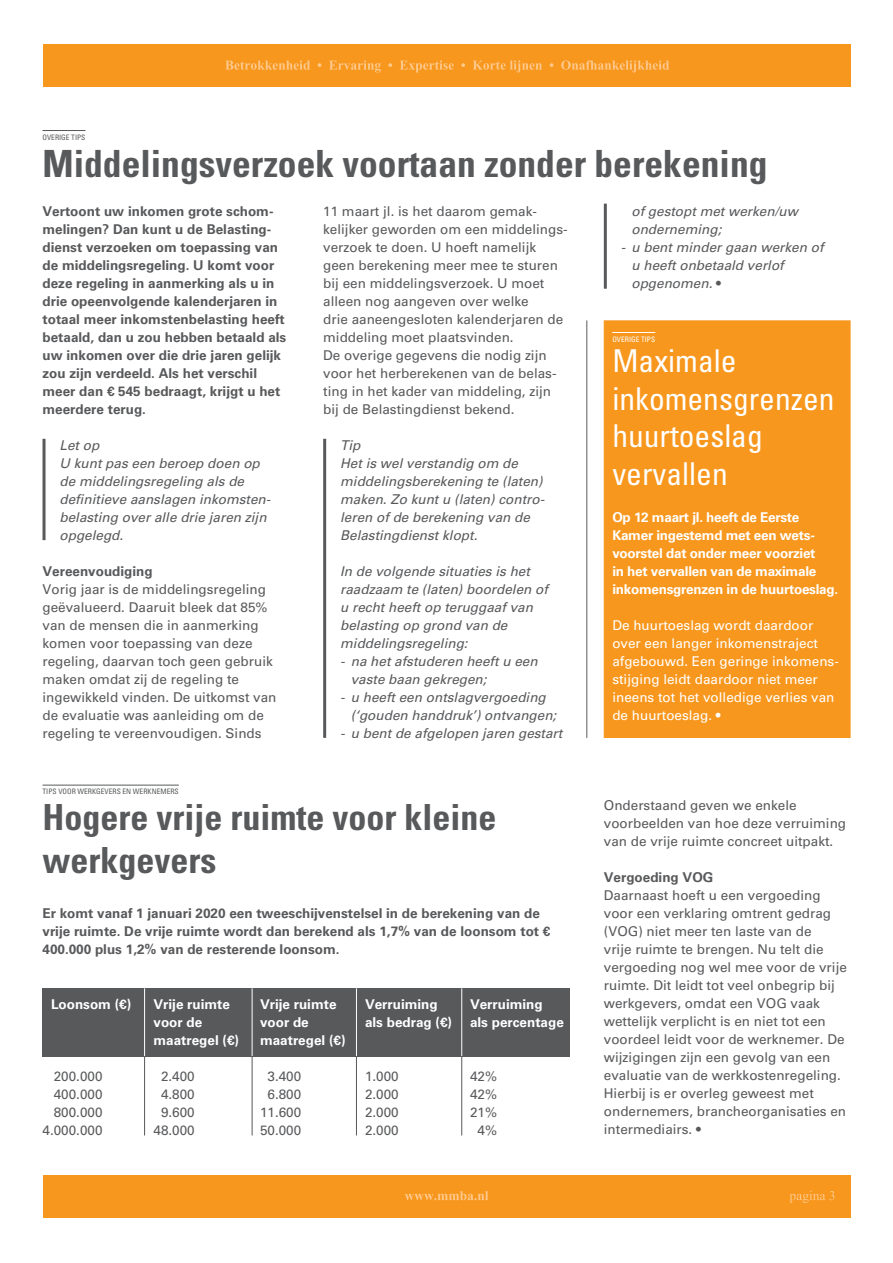
<style>
.page{position:relative;width:893px;height:1263px;background:#fff}
.page>*{position:absolute;margin:0;border:0;box-sizing:border-box;transform-origin:0 0}
.t1{font:700 condensed 37.5px "Univers LT Std";color:#58595b}
.t2{font:700 condensed 36px/43.2px "Univers LT Std";color:#58595b}
.t3{font:condensed 31.5px/37.8px "Univers LT Std";color:#fff}
.t4{font:13.5px/18px "Univers LT Std";color:#58595b}
.t5{font:italic 13.5px/18px "Univers LT Std";color:#58595b}
.t6{font:700 13.5px/18px "Univers LT Std";color:#58595b}
.t7{font:13.5px/18px "Univers LT Std";color:#fff}
.t8{font:700 13.5px/18px "Univers LT Std";letter-spacing:-.02em;color:#fff}
.t9{font:700 13.5px "Univers LT Std";color:#fff}
.t10{font:condensed 7.5px "Univers LT Std";color:#58595b}
.t11{font:condensed 7.5px "Univers LT Std";color:#fff}
.s1{font-style:normal}
</style>
<div class="page">
<div style="left:43px;top:44px;width:807px;height:43px;background:#f8971d"></div>
<div style="left:43px;top:1175px;width:807px;height:43px;background:#f8971d"></div>
<svg style="left:225px;top:60px;width:444px;height:12px"></svg>
<svg style="left:405px;top:1191px;width:83px;height:9px"></svg>
<svg style="left:789px;top:1191px;width:45px;height:12px"></svg>
<div style="left:604px;top:320px;width:246px;height:418px;background:#f8971d;border:1px solid #f8971d"></div>
<hr style="left:586px;top:320px;width:1px;height:418px;background:#58595b">
<hr style="left:43px;top:785px;width:136px;height:1px;background:#58595b">
<div style="left:43px;top:988px;width:527px;height:68px;background:#58595b"></div>
<hr style="left:43px;top:130px;width:42px;height:1px;background:#58595b">
<hr style="left:612px;top:332px;width:43px;height:1px;background:#fff">
<hr style="left:604px;top:204px;width:3px;height:85px;background:#58595b">
<hr style="left:323px;top:439px;width:3px;height:299px;background:#58595b">
<hr style="left:43px;top:439px;width:3px;height:101px;background:#58595b">
<hr style="left:144px;top:1056px;width:1px;height:79px;background:#58595b">
<hr style="left:252px;top:1056px;width:1px;height:79px;background:#58595b">
<hr style="left:356px;top:1056px;width:1px;height:79px;background:#58595b">
<hr style="left:461px;top:1056px;width:1px;height:79px;background:#58595b">
<hr style="left:144px;top:988px;width:1px;height:68px;background:#fff">
<hr style="left:252px;top:988px;width:1px;height:68px;background:#fff">
<hr style="left:356px;top:988px;width:1px;height:68px;background:#fff">
<hr style="left:461px;top:988px;width:1px;height:68px;background:#fff">
<p class="t10" style="left:43px;top:132px;width:44px">OVERIGE TIPS</p>
<h1 class="t1" style="left:43px;top:141px;width:726px">Middelingsverzoek voortaan zonder berekening</h1>
<p class="t6" style="left:43px;top:202px;width:245px">Vertoont uw inkomen grote schom&shy;melingen? Dan kunt u de Belasting&shy;dienst verzoeken om toepassing van de middelingsregeling. U komt voor deze regeling in aanmerking als u in drie opeenvolgende kalenderjaren in totaal meer inkomstenbelasting heeft betaald, dan u zou hebben betaald als uw inkomen over die drie jaren gelijk zou zijn verdeeld. Als het verschil meer dan € 545 bedraagt, krijgt u het meerdere terug.</p>
<p class="t5" style="left:60px;top:436px;width:213px">Let op<br>U kunt pas een beroep doen op de middelingsregeling als de definitieve aanslagen inkomsten&shy;belasting over alle drie jaren zijn opgelegd.</p>
<p class="t6" style="left:43px;top:562px;width:112px">Vereenvoudiging</p>
<p class="t4" style="left:43px;top:580px;width:236px">Vorig jaar is de middelingsregeling geëvalueerd. Daaruit bleek dat 85% van de mensen die in aanmerking komen voor toepassing van deze regeling, daarvan toch geen gebruik maken omdat zij de regeling te ingewikkeld vinden. De uitkomst van de evaluatie was aanleiding om de regeling te vereenvoudigen. Sinds</p>
<p class="t4" style="left:323px;top:202px;width:246px">11 maart jl. is het daarom gemak&shy;kelijker geworden om een middelings&shy;verzoek te doen. U hoeft namelijk geen berekening meer mee te sturen bij een middelingsverzoek. U moet alleen nog aangeven over welke<br>drie aaneengesloten kalenderjaren de middeling moet plaatsvinden.<br>De overige gegevens die nodig zijn voor het herberekenen van de belas&shy;ting in het kader van middeling, zijn bij de Belastingdienst bekend.</p>
<p class="t5" style="left:340px;top:436px;width:206px">Tip<br>Het is wel verstandig om de middelingsberekening te (laten) maken. Zo kunt u (laten) contro&shy;leren of de berekening van de<br>Belastingdienst klopt.</p>
<p class="t5" style="left:340px;top:562px;width:209px">In de volgende situaties is het raadzaam te (laten) boordelen of u recht heeft op teruggaaf van belasting op grond van de middelingsregeling:</p>
<p class="t5" style="left:351px;top:652px;width:188px;text-indent:-11px">- na het afstuderen heeft u een vaste baan gekregen;</p>
<p class="t5" style="left:351px;top:688px;width:207px;text-indent:-11px">- u heeft een ontslagvergoeding (‘gouden handdruk’) ontvangen;</p>
<p class="t5" style="left:340px;top:724px;width:224px">- u bent de afgelopen jaren gestart</p>
<p class="t10" style="left:43px;top:787px;width:138px">TIPS VOOR WERKGEVERS EN WERKNEMERS</p>
<h2 class="t2" style="left:43px;top:795px;width:455px">Hogere vrije ruimte voor kleine werkgevers</h2>
<p class="t6" style="left:43px;top:904px;width:509px">Er komt vanaf 1 januari 2020 een tweeschijvenstelsel in de berekening van de vrije ruimte. De vrije ruimte wordt dan berekend als 1,7% van de loonsom tot €<br>400.000 plus 1,2% van de resterende loonsom.</p>
<p class="t9" style="left:51px;top:996px;width:82px">Loonsom (€)</p>
<p class="t9" style="left:154px;top:996px;width:78px">Vrije ruimte</p>
<p class="t9" style="left:260px;top:996px;width:78px">Vrije ruimte</p>
<p class="t9" style="left:365px;top:996px;width:74px">Verruiming</p>
<p class="t9" style="left:470px;top:996px;width:74px">Verruiming</p>
<p class="t8" style="left:154px;top:1013px;width:50px">voor de</p>
<p class="t8" style="left:260px;top:1013px;width:50px">voor de</p>
<p class="t9" style="left:365px;top:1014px;width:89px">als bedrag (€)</p>
<p class="t9" style="left:470px;top:1014px;width:95px">als percentage</p>
<p class="t9" style="left:154px;top:1032px;width:87px">maatregel (€)</p>
<p class="t9" style="left:260px;top:1032px;width:87px">maatregel (€)</p>
<p class="t4" style="left:54px;top:1067px;width:50px">200.000</p>
<p class="t4" style="left:161px;top:1067px;width:35px">2.400</p>
<p class="t4" style="left:268px;top:1067px;width:35px">3.400</p>
<p class="t4" style="left:365px;top:1067px;width:35px">1.000</p>
<p class="t4" style="left:470px;top:1067px;width:29px">42%</p>
<p class="t4" style="left:54px;top:1085px;width:50px">400.000</p>
<p class="t4" style="left:161px;top:1085px;width:35px">4.800</p>
<p class="t4" style="left:268px;top:1085px;width:35px">6.800</p>
<p class="t4" style="left:365px;top:1085px;width:35px">2.000</p>
<p class="t4" style="left:470px;top:1085px;width:29px">42%</p>
<p class="t4" style="left:54px;top:1103px;width:50px">800.000</p>
<p class="t4" style="left:161px;top:1103px;width:35px">9.600</p>
<p class="t4" style="left:260px;top:1103px;width:43px">11.600</p>
<p class="t4" style="left:365px;top:1103px;width:35px">2.000</p>
<p class="t4" style="left:470px;top:1103px;width:29px">21%</p>
<p class="t4" style="left:43px;top:1121px;width:62px">4.000.000</p>
<p class="t4" style="left:154px;top:1121px;width:43px">48.000</p>
<p class="t4" style="left:260px;top:1121px;width:43px">50.000</p>
<p class="t4" style="left:365px;top:1121px;width:35px">2.000</p>
<p class="t4" style="left:478px;top:1121px;width:21px">4%</p>
<p class="t5" style="left:631px;top:202px;width:168px">of gestopt met werken/uw onderneming;</p>
<p class="t5" style="left:631px;top:238px;width:194px;text-indent:-11px">- u bent minder gaan werken of u heeft onbetaald verlof opgenomen. <span class="s1">•</span></p>
<p class="t11" style="left:612px;top:334px;width:44px">OVERIGE TIPS</p>
<h3 class="t3" style="left:612px;top:341px;width:224px">Maximale inkomensgrenzen huurtoeslag vervallen</h3>
<p class="t8" style="left:612px;top:508px;width:227px">Op 12 maart jl. heeft de Eerste<br>Kamer ingestemd met een wets&shy;voorstel dat onder meer voorziet<br>in het vervallen van de maximale inkomensgrenzen in de huurtoeslag.</p>
<p class="t7" style="left:612px;top:616px;width:228px">De huurtoeslag wordt daardoor over een langer inkomenstraject afgebouwd. Een geringe inkomens&shy;stijging leidt daardoor niet meer ineens tot het volledige verlies van de huurtoeslag. •</p>
<p class="t4" style="left:604px;top:796px;width:244px">Onderstaand geven we enkele voorbeelden van hoe deze verruiming van de vrije ruimte concreet uitpakt.</p>
<p class="t6" style="left:604px;top:868px;width:111px">Vergoeding VOG</p>
<p class="t4" style="left:604px;top:886px;width:245px">Daarnaast hoeft u een vergoeding voor een verklaring omtrent gedrag (VOG) niet meer ten laste van de<br>vrije ruimte te brengen. Nu telt die vergoeding nog wel mee voor de vrije ruimte. Dit leidt tot veel onbegrip bij werkgevers, omdat een VOG vaak wettelijk verplicht is en niet tot een voordeel leidt voor de werknemer. De wijzigingen zijn een gevolg van een evaluatie van de werkkostenregeling.<br>Hierbij is er overleg geweest met ondernemers, brancheorganisaties en intermediairs. •</p>
</div>
